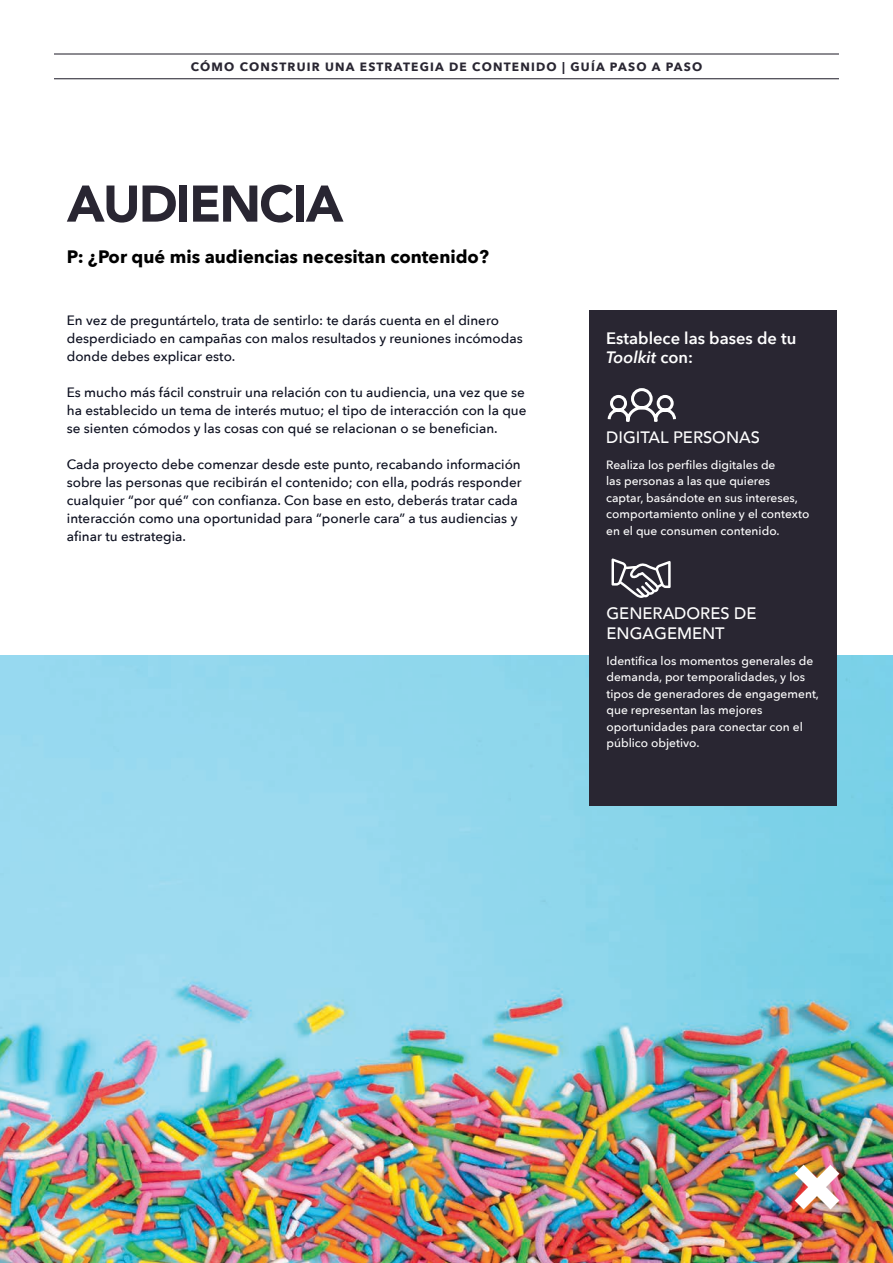
<style>
.page{position:relative;width:893px;height:1263px;background:#fff}
.page>*{position:absolute;margin:0;border:0;box-sizing:border-box;transform-origin:0 0}
.t1{font:900 51px "Avenir";letter-spacing:-.035em;color:#292632}
.t2{font:700 18px "Avenir Next";color:#000}
.t3{font:500 16.5px/19.8px "Avenir";color:#fff}
.t4{font:600 16.5px/19.8px "Avenir Next";color:#fff}
.t5{font:500 13.5px/18px "Avenir Next";color:#0c0f1f}
.t6{font:500 12px/16.5px "Avenir Next";color:#fff}
.t7{font:700 12px "Avenir Next";letter-spacing:.1em;color:#292632}
.s1{font-style:italic}
</style>
<div class="page">
<img style="left:0;top:656px;width:893px;height:607px">
<div style="left:589px;top:311px;width:248px;height:495px;background:#292632"></div>
<svg style="left:607px;top:388px;width:69px;height:34px"></svg>
<svg style="left:611px;top:558px;width:60px;height:40px"></svg>
<hr style="left:54px;top:78px;width:785px;height:1px;background:#292632">
<hr style="left:54px;top:53px;width:785px;height:2px;background:#292632">
<p class="t7" style="left:191px;top:56px;width:513px">CÓMO CONSTRUIR UNA ESTRATEGIA DE CONTENIDO | GUÍA PASO A PASO</p>
<h1 class="t1" style="left:67px;top:160px;width:278px">AUDIENCIA</h1>
<h2 class="t2" style="left:67px;top:241px;width:423px">P: ¿Por qué mis audiencias necesitan contenido?</h2>
<p class="t5" style="left:67px;top:310px;width:457px">En vez de preguntártelo, trata de sentirlo: te darás cuenta en el dinero desperdiciado en campañas con malos resultados y reuniones incómodas donde debes explicar esto.</p>
<p class="t5" style="left:67px;top:382px;width:461px">Es mucho más fácil construir una relación con tu audiencia, una vez que se ha establecido un tema de interés mutuo; el tipo de interacción con la que se sienten cómodos y las cosas con qué se relacionan o se benefician.</p>
<p class="t5" style="left:67px;top:454px;width:456px">Cada proyecto debe comenzar desde este punto, recabando información sobre las personas que recibirán el contenido; con ella, podrás responder cualquier “por qué” con confianza. Con base en esto, deberás tratar cada interacción como una oportunidad para “ponerle cara” a tus audiencias y afinar tu estrategia.</p>
<p class="t6" style="left:606px;top:456px;width:205px">Realiza los perfiles digitales de<br>las personas a las que quieres captar, basándote en sus intereses, comportamiento online y el contexto en el que consumen contenido.</p>
<p class="t4" style="left:606px;top:327px;width:192px">Establece las bases de tu<br><span class="s1">Toolkit</span> con:</p>
<p class="t3" style="left:606px;top:427px;width:155px">DIGITAL PERSONAS</p>
<p class="t3" style="left:606px;top:602px;width:152px">GENERADORES DE<br>ENGAGEMENT</p>
<p class="t6" style="left:606px;top:652px;width:214px">Identifica los momentos generales de demanda, por temporalidades, y los tipos de generadores de engagement, que representan las mejores oportunidades para conectar con el público objetivo.</p>
</div>
